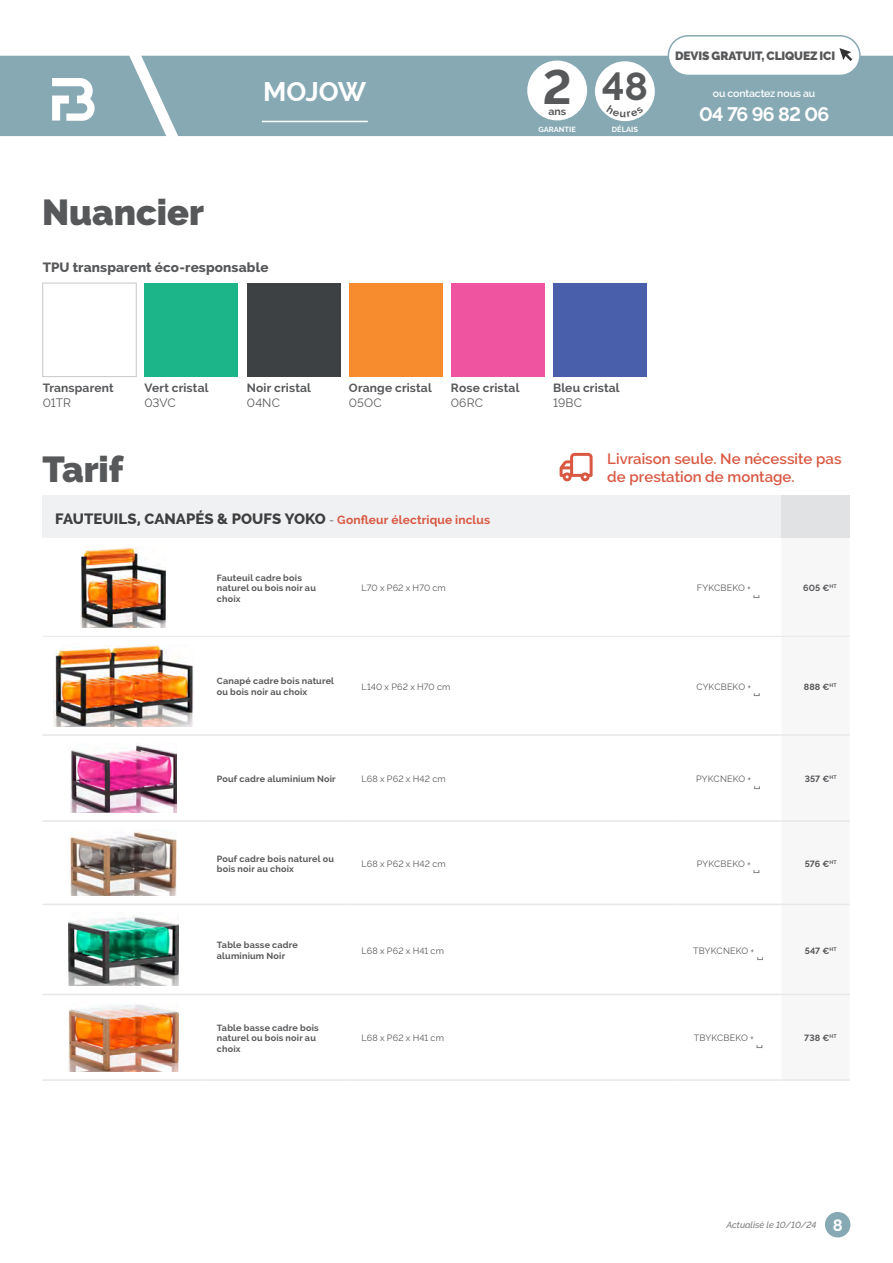
<style>
.page{position:relative;width:893px;height:1263px;background:#fff}
.page>*{position:absolute;margin:0;border:0;box-sizing:border-box;transform-origin:0 0}
.t1{font:700 48px "Raleway";color:#57585a}
.t2{font:700 39px "Raleway";color:#57585a}
.t3{font:900 36px "Raleway";color:#57585a}
.t4{font:700 27px "Raleway";letter-spacing:-.015em;color:#fff}
.t5{font:700 19.5px "Raleway";letter-spacing:-.045em;color:#fff}
.t6{font:800 15px "Raleway";letter-spacing:.005em;color:#3e3e3f}
.t7{font:600 15px/18px "Raleway";color:#d95842}
.t8{font:800 13.5px "Raleway";letter-spacing:.01em;color:#57585a}
.t9{font:700 12px "Raleway";letter-spacing:.015em;color:#57585a}
.t10{font:12px "Raleway";letter-spacing:.01em;color:#57585a}
.t11{font:900 12px "Raleway";letter-spacing:-.01em;color:#57585a}
.t12{font:600 10.5px "Raleway";letter-spacing:-.01em;color:#fff}
.t13{font:700 10.5px "Raleway";color:#57585a}
.t14{font:700 9px/10.8px "Raleway";letter-spacing:.02em;color:#57585a}
.t15{font:9px "Raleway";letter-spacing:.015em;color:#57585a}
.t16{font:italic 500 9px "Raleway";color:#787878}
.t17{font:9px "DejaVu Serif";color:#57585a}
.t18{font:700 7.5px "Raleway";color:#fff}
.s1{font-weight:400;font-size:12px;color:#57585a}
.s2{font-weight:700;font-size:12px;color:#d95842}
.s3{font-weight:700;font-style:normal;font-size:16.5px;color:#fff}
</style>
<div class="page">
<div style="left:43px;top:496px;width:739px;height:42px;background:#f0f1f2"></div>
<div style="left:782px;top:496px;width:68px;height:42px;background:#e1e2e4"></div>
<svg style="left:782px;top:635px;width:67px;height:361px"></svg>
<hr style="left:43px;top:734px;width:161px;height:2px;background:#e6e7e9">
<hr style="left:204px;top:734px;width:145px;height:2px;background:#e6e7e9">
<hr style="left:43px;top:820px;width:161px;height:2px;background:#e6e7e9">
<hr style="left:204px;top:820px;width:145px;height:2px;background:#e6e7e9">
<hr style="left:43px;top:904px;width:161px;height:1px;background:#e6e7e9">
<hr style="left:204px;top:904px;width:145px;height:1px;background:#e6e7e9">
<hr style="left:43px;top:994px;width:161px;height:1px;background:#e6e7e9">
<hr style="left:204px;top:994px;width:145px;height:1px;background:#e6e7e9">
<hr style="left:43px;top:1079px;width:161px;height:2px;background:#e6e7e9">
<hr style="left:204px;top:1079px;width:145px;height:2px;background:#e6e7e9">
<hr style="left:349px;top:734px;width:326px;height:2px;background:#e6e7e9">
<hr style="left:675px;top:734px;width:107px;height:2px;background:#e6e7e9">
<hr style="left:782px;top:734px;width:68px;height:2px;background:#e6e7e9">
<hr style="left:349px;top:820px;width:326px;height:2px;background:#e6e7e9">
<hr style="left:675px;top:820px;width:107px;height:2px;background:#e6e7e9">
<hr style="left:782px;top:820px;width:68px;height:2px;background:#e6e7e9">
<hr style="left:349px;top:904px;width:326px;height:1px;background:#e6e7e9">
<hr style="left:675px;top:904px;width:107px;height:1px;background:#e6e7e9">
<hr style="left:782px;top:904px;width:68px;height:1px;background:#e6e7e9">
<hr style="left:349px;top:994px;width:326px;height:1px;background:#e6e7e9">
<hr style="left:675px;top:994px;width:107px;height:1px;background:#e6e7e9">
<hr style="left:782px;top:994px;width:68px;height:1px;background:#e6e7e9">
<hr style="left:349px;top:1079px;width:326px;height:2px;background:#e6e7e9">
<hr style="left:675px;top:1079px;width:107px;height:2px;background:#e6e7e9">
<hr style="left:782px;top:1079px;width:68px;height:2px;background:#e6e7e9">
<hr style="left:43px;top:636px;width:161px;height:1px;background:#e6e7e9">
<hr style="left:204px;top:636px;width:145px;height:1px;background:#e6e7e9">
<hr style="left:349px;top:636px;width:326px;height:1px;background:#e6e7e9">
<hr style="left:675px;top:636px;width:107px;height:1px;background:#e6e7e9">
<hr style="left:782px;top:636px;width:68px;height:1px;background:#e6e7e9">
<img style="left:81px;top:547px;width:85px;height:81px">
<img style="left:53px;top:645px;width:140px;height:81px">
<img style="left:70px;top:745px;width:106px;height:67px">
<img style="left:70px;top:831px;width:106px;height:65px">
<img style="left:68px;top:916px;width:111px;height:70px">
<img style="left:68px;top:1004px;width:111px;height:67px">
<div style="left:42px;top:283px;width:95px;height:94px;border:1px solid #c7c8ca"></div>
<div style="left:144px;top:283px;width:94px;height:94px;background:#1cb489"></div>
<div style="left:247px;top:283px;width:93px;height:94px;background:#3d4144"></div>
<div style="left:349px;top:283px;width:93px;height:94px;background:#f68c2e"></div>
<div style="left:451px;top:283px;width:93px;height:94px;background:#ee549f"></div>
<div style="left:553px;top:283px;width:93px;height:94px;background:#4a5fab"></div>
<svg style="left:560px;top:453px;width:33px;height:28px"></svg>
<div style="left:0;top:56px;width:893px;height:80px;background:#86a9b4"></div>
<hr style="left:262px;top:121px;width:106px;height:1px;background:#fff">
<div style="left:825px;top:1212px;width:25px;height:25px;background:#86a9b4;border-radius:50%"></div>
<svg style="left:52px;top:78px;width:43px;height:43px"></svg>
<div style="left:527px;top:61px;width:60px;height:59px;background:#fff;border-radius:50%"></div>
<div style="left:595px;top:61px;width:60px;height:60px;background:#fff;border-radius:50%"></div>
<div style="left:668px;top:36px;width:192px;height:39px;background:#fff;border-radius:20px"></div>
<div style="left:668px;top:35px;width:193px;height:41px;border:2px solid #86a9b4;border-radius:20px"></div>
<svg style="left:839px;top:48px;width:13px;height:13px"></svg>
<svg style="left:606px;top:114px;width:38px;height:3px"></svg>
<h3 class="t3" style="left:42px;top:192px;width:164px">Nuancier</h3>
<h3 class="t4" style="left:263px;top:76px;width:105px">Mojow</h3>
<h3 class="t8" style="left:43px;top:260px;width:227px">TPU transparent éco-responsable</h3>
<h1 class="t1" style="left:542px;top:59px;width:31px">2</h1>
<p class="t13" style="left:548px;top:105px;width:19px">ans</p>
<p class="t18" style="left:538px;top:125px;width:39px">GARANTIE</p>
<h2 class="t2" style="left:602px;top:64px;width:48px">48</h2>
<p class="t18" style="left:612px;top:126px;width:28px">DÉLAIS</p>
<h3 class="t11" style="left:675px;top:49px;width:162px">DEVIS GRATUIT, CLIQUEZ ICI</h3>
<p class="t12" style="left:713px;top:88px;width:104px">ou contactez nous au</p>
<h3 class="t5" style="left:699px;top:103px;width:132px">04 76 96 82 06</h3>
<h3 class="t9" style="left:43px;top:381px;width:73px">Transparent</h3>
<h3 class="t10" style="left:43px;top:395px;width:30px">01TR</h3>
<h3 class="t9" style="left:144px;top:381px;width:66px">Vert cristal</h3>
<h3 class="t10" style="left:144px;top:395px;width:33px">03VC</h3>
<h3 class="t9" style="left:247px;top:381px;width:66px">Noir cristal</h3>
<h3 class="t10" style="left:247px;top:395px;width:35px">04NC</h3>
<h3 class="t9" style="left:349px;top:381px;width:84px">Orange cristal</h3>
<h3 class="t10" style="left:349px;top:395px;width:34px">05OC</h3>
<h3 class="t9" style="left:451px;top:381px;width:70px">Rose cristal</h3>
<h3 class="t10" style="left:451px;top:395px;width:34px">06RC</h3>
<h3 class="t9" style="left:553px;top:381px;width:68px">Bleu cristal</h3>
<h3 class="t10" style="left:553px;top:395px;width:30px">19BC</h3>
<h3 class="t3" style="left:43px;top:449px;width:82px">Tarif</h3>
<h3 class="t7" style="left:607px;top:449px;width:236px">Livraison seule. Ne nécessite pas de prestation de montage.</h3>
<h3 class="t6" style="left:55px;top:510px;width:436px">FAUTEUILS, CANAPÉS &amp; POUFS YOKO <span class="s1">-</span> <span class="s2">Gonfleur électrique inclus</span></h3>
<p class="t14" style="left:217px;top:572px;width:101px">Fauteuil cadre bois naturel ou bois noir au choix</p>
<p class="t15" style="left:361px;top:583px;width:86px">L70 x P62 x H70 cm</p>
<p class="t15" style="left:697px;top:583px;width:56px">FYKCBEKO +</p>
<p class="t17" style="left:753px;top:586px;width:8px">␣</p>
<p class="t14" style="left:217px;top:676px;width:119px">Canapé cadre bois naturel ou bois noir au choix</p>
<p class="t15" style="left:361px;top:681px;width:90px">L140 x P62 x H70 cm</p>
<p class="t15" style="left:696px;top:681px;width:56px">CYKCBEKO +</p>
<p class="t17" style="left:753px;top:684px;width:8px">␣</p>
<p class="t14" style="left:217px;top:774px;width:120px">Pouf cadre aluminium Noir</p>
<p class="t15" style="left:361px;top:774px;width:86px">L68 x P62 x H42 cm</p>
<p class="t15" style="left:696px;top:774px;width:57px">PYKCNEKO +</p>
<p class="t17" style="left:754px;top:777px;width:8px">␣</p>
<p class="t14" style="left:217px;top:853px;width:119px">Pouf cadre bois naturel ou bois noir au choix</p>
<p class="t15" style="left:361px;top:858px;width:86px">L68 x P62 x H42 cm</p>
<p class="t15" style="left:697px;top:858px;width:56px">PYKCBEKO +</p>
<p class="t17" style="left:753px;top:861px;width:8px">␣</p>
<p class="t14" style="left:217px;top:940px;width:83px">Table basse cadre aluminium Noir</p>
<p class="t15" style="left:361px;top:945px;width:84px">L68 x P62 x H41 cm</p>
<p class="t15" style="left:693px;top:945px;width:63px">TBYKCNEKO +</p>
<p class="t17" style="left:757px;top:948px;width:8px">␣</p>
<p class="t14" style="left:217px;top:1022px;width:103px">Table basse cadre bois naturel ou bois noir au choix</p>
<p class="t15" style="left:361px;top:1033px;width:84px">L68 x P62 x H41 cm</p>
<p class="t15" style="left:694px;top:1033px;width:62px">TBYKCBEKO +</p>
<p class="t17" style="left:756px;top:1036px;width:8px">␣</p>
<p class="t14" style="left:803px;top:583px;width:35px">605 €<sup>HT</sup></p>
<p class="t14" style="left:804px;top:681px;width:35px">888 €<sup>HT</sup></p>
<p class="t14" style="left:805px;top:774px;width:34px">357 €<sup>HT</sup></p>
<p class="t14" style="left:805px;top:858px;width:34px">576 €<sup>HT</sup></p>
<p class="t14" style="left:805px;top:945px;width:34px">547 €<sup>HT</sup></p>
<p class="t14" style="left:804px;top:1033px;width:34px">738 €<sup>HT</sup></p>
<p class="t16" style="left:726px;top:1219px;width:118px">Actualisé le 10/10/24 <span class="s3">8</span></p>
</div>
